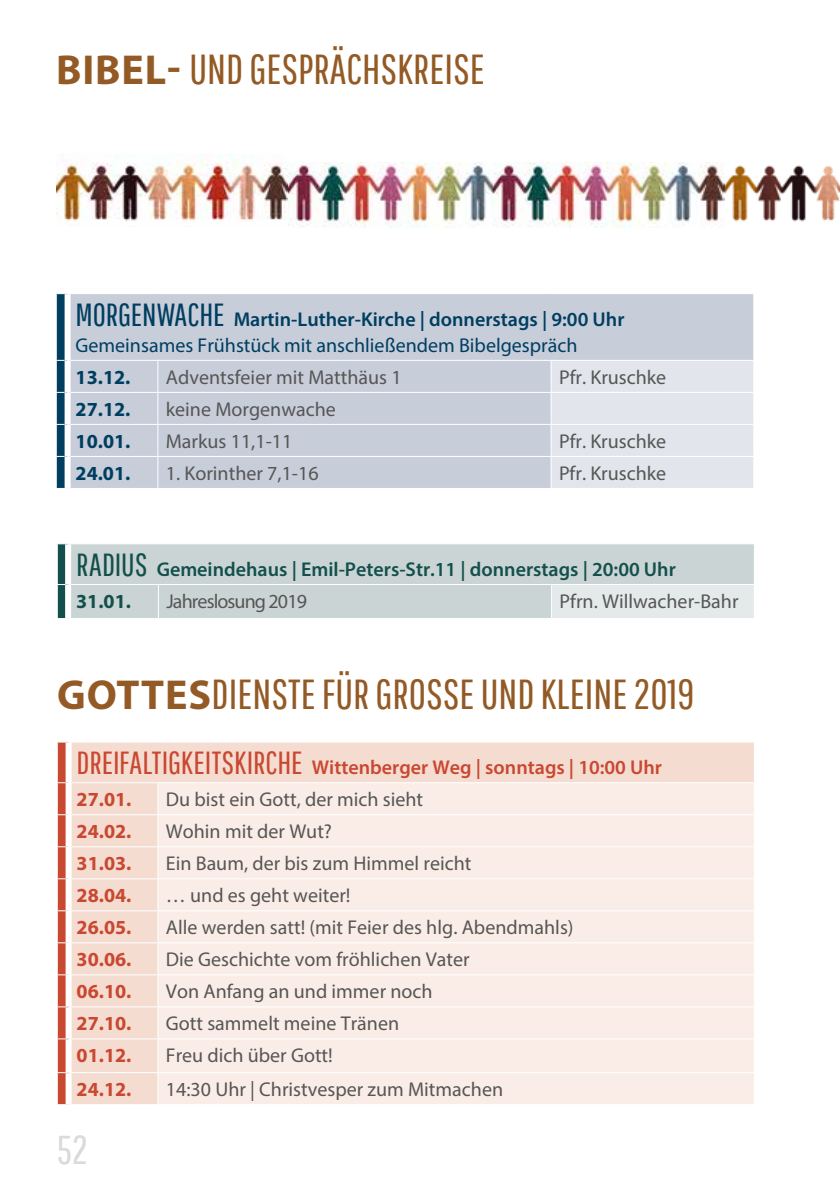
<style>
.page{position:relative;width:840px;height:1191px;background:#fff}
.page>*{position:absolute;margin:0;border:0;box-sizing:border-box;transform-origin:0 0}
.t1{font:42px "Pathway Gothic One";color:#945a25}
.t2{font:40.2px "Pathway Gothic One";color:#d9dada}
.t3{font:20px "Myriad Pro";color:#565655}
.t4{font:20px/26px "Myriad Pro";color:#003e60}
.t5{font:600 20px/32px "Myriad Pro";color:#13504d}
.t6{font:600 20px/32px "Myriad Pro";color:#c94831}
.t7{font:700 20px "Myriad Pro";color:#c94831}
.t8{font:700 20px "Myriad Pro";color:#003e60}
.t9{font:20px "Myriad Pro";letter-spacing:-.045em;color:#565655}
.s1{font-family:"Myriad Pro";font-weight:700}
.s2{font-family:"Pathway Gothic One";font-size:32px}
.s3{font-weight:600}
.s4{font-family:"Pathway Gothic One";font-weight:400;font-size:32px}
.s5{font-weight:700}
</style>
<div class="page">
<img style="left:57px;top:153px;width:231px;height:68px">
<img style="left:724px;top:165px;width:115px;height:57px">
<img style="left:288px;top:163px;width:205px;height:65px">
<img style="left:493px;top:163px;width:231px;height:65px">
<div style="left:71px;top:544px;width:682px;height:74px;background:#cbd4d4"></div>
<div style="left:551px;top:584px;width:203px;height:34px;background:#e4e9e9"></div>
<hr style="left:71px;top:584px;width:87px;height:1px;background:#fff">
<hr style="left:158px;top:584px;width:393px;height:1px;background:#fff">
<hr style="left:158px;top:585px;width:1px;height:33px;background:#fff">
<hr style="left:550px;top:585px;width:1px;height:33px;background:#fff">
<hr style="left:753px;top:585px;width:1px;height:33px;background:#fff">
<svg style="left:57px;top:543px;width:11px;height:75px"></svg>
<div style="left:65px;top:544px;width:6px;height:40px;background:#fff"></div>
<div style="left:65px;top:584px;width:6px;height:34px;background:#fff"></div>
<hr style="left:551px;top:584px;width:203px;height:1px;background:#fff">
<div style="left:158px;top:742px;width:595px;height:40px;background:#f5dcd1"></div>
<div style="left:158px;top:783px;width:595px;height:31px;background:#faede8"></div>
<div style="left:158px;top:815px;width:595px;height:289px;background:#faede8"></div>
<svg style="left:58px;top:742px;width:100px;height:362px;background:#f1d1c5"></svg>
<div style="left:66px;top:742px;width:6px;height:40px;background:#fff"></div>
<div style="left:66px;top:782px;width:6px;height:32px;background:#fff"></div>
<div style="left:66px;top:814px;width:6px;height:32px;background:#fff"></div>
<div style="left:66px;top:846px;width:6px;height:32px;background:#fff"></div>
<div style="left:66px;top:878px;width:6px;height:32px;background:#fff"></div>
<div style="left:66px;top:910px;width:6px;height:32px;background:#fff"></div>
<div style="left:66px;top:942px;width:6px;height:33px;background:#fff"></div>
<div style="left:66px;top:975px;width:6px;height:31px;background:#fff"></div>
<div style="left:66px;top:1007px;width:6px;height:31px;background:#fff"></div>
<div style="left:66px;top:1039px;width:6px;height:33px;background:#fff"></div>
<div style="left:66px;top:1073px;width:6px;height:31px;background:#fff"></div>
<hr style="left:157px;top:783px;width:1px;height:31px;background:#fff">
<hr style="left:157px;top:815px;width:1px;height:31px;background:#fff">
<hr style="left:157px;top:847px;width:1px;height:31px;background:#fff">
<hr style="left:157px;top:879px;width:1px;height:31px;background:#fff">
<hr style="left:157px;top:911px;width:1px;height:31px;background:#fff">
<hr style="left:157px;top:943px;width:1px;height:31px;background:#fff">
<hr style="left:157px;top:975px;width:1px;height:31px;background:#fff">
<hr style="left:157px;top:1007px;width:1px;height:31px;background:#fff">
<hr style="left:157px;top:1039px;width:1px;height:33px;background:#fff">
<hr style="left:157px;top:1073px;width:1px;height:31px;background:#fff">
<hr style="left:158px;top:846px;width:596px;height:1px;background:#fff">
<hr style="left:158px;top:878px;width:596px;height:1px;background:#fff">
<hr style="left:158px;top:910px;width:596px;height:1px;background:#fff">
<hr style="left:158px;top:942px;width:596px;height:1px;background:#fff">
<hr style="left:158px;top:974px;width:596px;height:1px;background:#fff">
<hr style="left:69px;top:1006px;width:89px;height:1px;background:#fff">
<hr style="left:69px;top:1038px;width:89px;height:1px;background:#fff">
<hr style="left:69px;top:1072px;width:89px;height:1px;background:#fff">
<hr style="left:158px;top:1006px;width:596px;height:1px;background:#fff">
<hr style="left:158px;top:1038px;width:596px;height:1px;background:#fff">
<hr style="left:158px;top:1072px;width:596px;height:1px;background:#fff">
<div style="left:71px;top:294px;width:681px;height:194px;background:#c7cdd9"></div>
<div style="left:551px;top:361px;width:201px;height:127px;background:#e2e5ec"></div>
<hr style="left:71px;top:360px;width:87px;height:1px;background:#fff">
<hr style="left:158px;top:360px;width:392px;height:1px;background:#fff">
<hr style="left:157px;top:361px;width:1px;height:31px;background:#fff">
<hr style="left:550px;top:361px;width:1px;height:31px;background:#fff">
<hr style="left:71px;top:392px;width:87px;height:1px;background:#fff">
<hr style="left:158px;top:392px;width:392px;height:1px;background:#fff">
<hr style="left:157px;top:393px;width:1px;height:31px;background:#fff">
<hr style="left:550px;top:393px;width:1px;height:31px;background:#fff">
<hr style="left:71px;top:424px;width:87px;height:1px;background:#fff">
<hr style="left:158px;top:424px;width:392px;height:1px;background:#fff">
<hr style="left:157px;top:425px;width:1px;height:31px;background:#fff">
<hr style="left:550px;top:424px;width:203px;height:1px;background:#fff">
<hr style="left:550px;top:425px;width:1px;height:31px;background:#fff">
<hr style="left:71px;top:456px;width:87px;height:1px;background:#fff">
<hr style="left:158px;top:456px;width:392px;height:1px;background:#fff">
<hr style="left:157px;top:457px;width:1px;height:31px;background:#fff">
<hr style="left:550px;top:456px;width:203px;height:1px;background:#fff">
<hr style="left:550px;top:457px;width:1px;height:31px;background:#fff">
<svg style="left:56px;top:293px;width:12px;height:196px;background:#295d79"></svg>
<div style="left:65px;top:294px;width:6px;height:66px;background:#fff"></div>
<div style="left:65px;top:360px;width:6px;height:32px;background:#fff"></div>
<div style="left:65px;top:392px;width:6px;height:32px;background:#fff"></div>
<div style="left:65px;top:424px;width:6px;height:32px;background:#fff"></div>
<div style="left:65px;top:456px;width:6px;height:32px;background:#fff"></div>
<hr style="left:550px;top:360px;width:203px;height:1px;background:#fff">
<hr style="left:550px;top:392px;width:203px;height:1px;background:#fff">
<h1 class="t1" style="left:56px;top:44px;width:430px"><span class="s1">BIBEL-</span> UND GESPRÄCHSKREISE</h1>
<p class="t4" style="left:76px;top:306px;width:550px"><span class="s2">MORGENWACHE</span> <span class="s3">Martin-Luther-Kirche | donnerstags | 9:00 Uhr<br></span>Gemeinsames Frühstück mit anschließendem Bibelgespräch</p>
<p class="t8" style="left:76px;top:364px;width:56px">13.12.</p>
<p class="t3" style="left:166px;top:365px;width:237px">Adventsfeier mit Matthäus 1</p>
<p class="t3" style="left:558px;top:365px;width:109px">Pfr. Kruschke</p>
<p class="t8" style="left:76px;top:396px;width:56px">27.12.</p>
<p class="t3" style="left:166px;top:397px;width:171px">keine Morgenwache</p>
<p class="t8" style="left:76px;top:428px;width:56px">10.01.</p>
<p class="t3" style="left:166px;top:429px;width:128px">Markus 11,1-11</p>
<p class="t3" style="left:558px;top:429px;width:109px">Pfr. Kruschke</p>
<p class="t8" style="left:75px;top:460px;width:56px">24.01.</p>
<p class="t3" style="left:166px;top:461px;width:154px">1. Korinther 7,1-16</p>
<p class="t3" style="left:558px;top:461px;width:109px">Pfr. Kruschke</p>
<p class="t5" style="left:76px;top:553px;width:601px"><span class="s4">RADIUS</span> Gemeindehaus | Emil-Peters-Str.11 | donnerstags | 20:00 Uhr<br><span class="s5">31.01.</span></p>
<p class="t9" style="left:166px;top:589px;width:142px">Jahreslosung 2019</p>
<p class="t3" style="left:559px;top:589px;width:180px">Pfrn. Willwacher-Bahr</p>
<h1 class="t1" style="left:57px;top:669px;width:638px"><span class="s1">GOTTES</span>DIENSTE FÜR GROSSE UND KLEINE 2019</h1>
<p class="t6" style="left:77px;top:751px;width:586px"><span class="s4">DREIFALTIGKEITSKIRCHE</span> Wittenberger Weg | sonntags | 10:00 Uhr<br><span class="s5">27.01.</span></p>
<p class="t3" style="left:166px;top:787px;width:259px">Du bist ein Gott, der mich sieht</p>
<p class="t7" style="left:77px;top:818px;width:56px">24.02.</p>
<p class="t3" style="left:166px;top:819px;width:167px">Wohin mit der Wut?</p>
<p class="t7" style="left:77px;top:850px;width:56px">31.03.</p>
<p class="t3" style="left:166px;top:851px;width:307px">Ein Baum, der bis zum Himmel reicht</p>
<p class="t7" style="left:77px;top:882px;width:56px">28.04.</p>
<p class="t3" style="left:166px;top:883px;width:186px">… und es geht weiter!</p>
<p class="t7" style="left:77px;top:914px;width:56px">26.05.</p>
<p class="t3" style="left:166px;top:915px;width:409px">Alle werden satt! (mit Feier des hlg. Abendmahls)</p>
<p class="t7" style="left:77px;top:946px;width:56px">30.06.</p>
<p class="t3" style="left:166px;top:947px;width:305px">Die Geschichte vom fröhlichen Vater</p>
<p class="t7" style="left:77px;top:978px;width:56px">06.10.</p>
<p class="t3" style="left:166px;top:979px;width:268px">Von Anfang an und immer noch</p>
<p class="t7" style="left:77px;top:1010px;width:56px">27.10.</p>
<p class="t3" style="left:166px;top:1011px;width:234px">Gott sammelt meine Tränen</p>
<p class="t7" style="left:77px;top:1042px;width:56px">01.12.</p>
<p class="t3" style="left:166px;top:1043px;width:168px">Freu dich über Gott!</p>
<p class="t7" style="left:77px;top:1076px;width:56px">24.12.</p>
<p class="t3" style="left:166px;top:1077px;width:338px">14:30 Uhr | Christvesper zum Mitmachen</p>
<h2 class="t2" style="left:57px;top:1125px;width:33px">52</h2>
</div>
